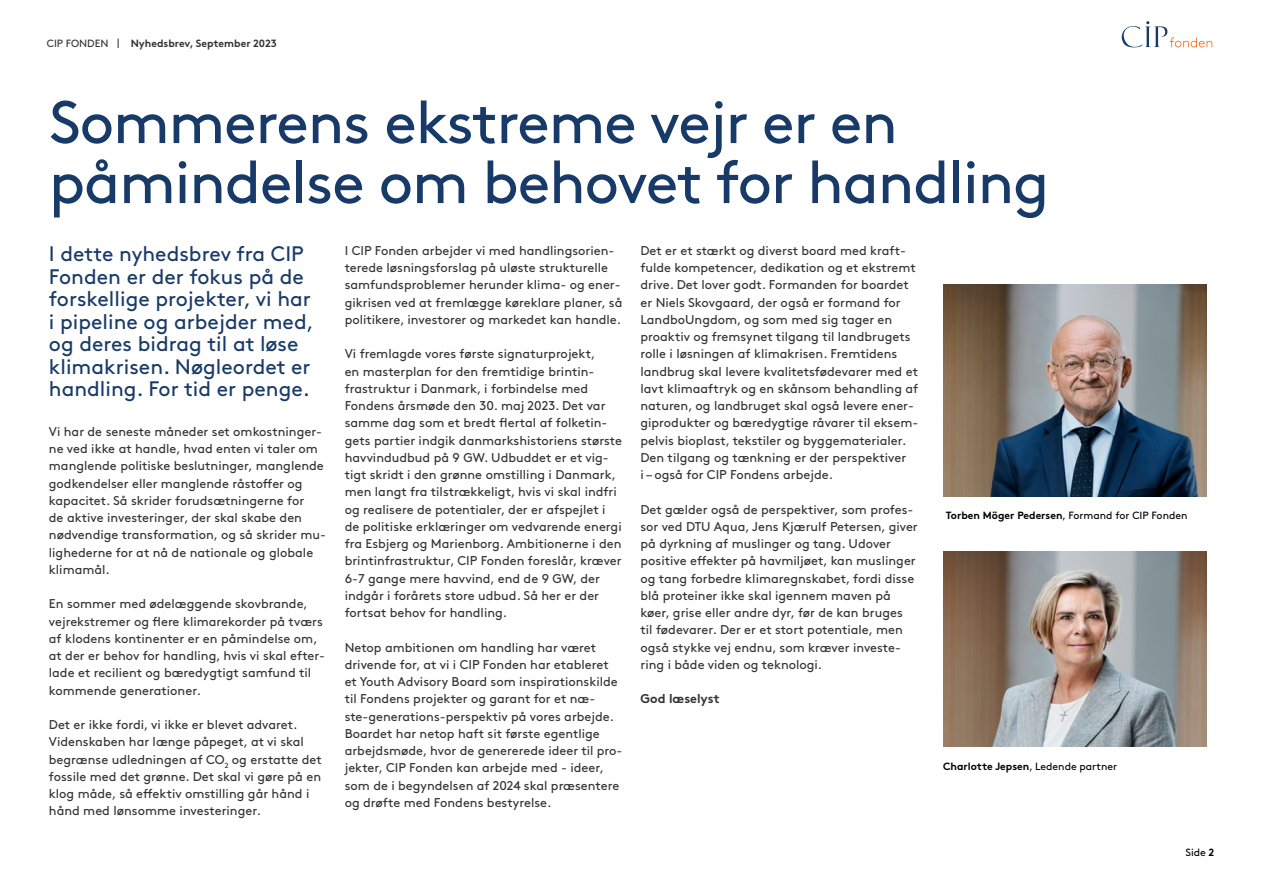
<style>
.page{position:relative;width:1263px;height:893px;background:#fff}
.page>*{position:absolute;margin:0;border:0;box-sizing:border-box;transform-origin:0 0}
.t1{font:60px/60px "Brown";letter-spacing:-.02em;color:#183a68}
.t2{font:21px/22.5px "Brown";color:#183a68}
.t3{font:12.75px/17.2px "Brown";color:#333}
.t4{font:700 12.75px "Brown";color:#333}
.t5{font:10.5px "Brown";color:#000}
.t6{font:700 10.5px "Brown";color:#333}
.t7{font:700 10.5px "Brown";color:#000}
.s1{font-weight:400}
.s2{font-weight:700}
</style>
<div class="page">
<img style="left:944px;top:285px;width:262px;height:211px">
<img style="left:944px;top:551px;width:262px;height:195px">
<svg style="left:1122px;top:21px;width:90px;height:26px"></svg>
<p class="t6" style="left:47px;top:35px;width:232px"><span class="s1">CIP FONDEN |</span> Nyhedsbrev, September 2023</p>
<h1 class="t1" style="left:49px;top:87px;width:1002px">Sommerens ekstreme vejr er en påmindelse om behovet for handling</h1>
<p class="t3" style="left:345px;top:241px;width:279px">I CIP Fonden arbejder vi med handlingsorien&shy;terede løsningsforslag på uløste strukturelle samfundsproblemer herunder klima- og ener&shy;gikrisen ved at fremlægge køreklare planer, så politikere, investorer og markedet kan handle.</p>
<p class="t3" style="left:345px;top:344px;width:279px">Vi fremlagde vores første signaturprojekt,<br>en masterplan for den fremtidige brintin&shy;frastruktur i Danmark, i forbindelse med Fondens årsmøde den 30. maj 2023. Det var samme dag som et bredt flertal af folketin&shy;gets partier indgik danmarkshistoriens største havvindudbud på 9 GW. Udbuddet er et vig&shy;tigt skridt i den grønne omstilling i Danmark, men langt fra tilstrækkeligt, hvis vi skal indfri og realisere de potentialer, der er afspejlet i de politiske erklæringer om vedvarende energi fra Esbjerg og Marienborg. Ambitionerne i den brintinfrastruktur, CIP Fonden foreslår, kræver 6-7 gange mere havvind, end de 9 GW, der indgår i forårets store udbud. Så her er der fortsat behov for handling.</p>
<p class="t3" style="left:345px;top:638px;width:279px">Netop ambitionen om handling har været drivende for, at vi i CIP Fonden har etableret et Youth Advisory Board som inspirationskilde til Fondens projekter og garant for et næ&shy;ste-generations-perspektiv på vores arbejde.<br>Boardet har netop haft sit første egentlige arbejdsmøde, hvor de genererede ideer til pro&shy;jekter, CIP Fonden kan arbejde med - ideer, som de i begyndelsen af 2024 skal præsentere og drøfte med Fondens bestyrelse.</p>
<p class="t3" style="left:640px;top:241px;width:279px">Det er et stærkt og diverst board med kraft&shy;fulde kompetencer, dedikation og et ekstremt drive. Det lover godt. Formanden for boardet er Niels Skovgaard, der også er formand for LandboUngdom, og som med sig tager en proaktiv og fremsynet tilgang til landbrugets rolle i løsningen af klimakrisen. Fremtidens landbrug skal levere kvalitetsfødevarer med et lavt klimaaftryk og en skånsom behandling af naturen, og landbruget skal også levere ener&shy;giprodukter og bæredygtige råvarer til eksem&shy;pelvis bioplast, tekstiler og byggematerialer.<br>Den tilgang og tænkning er der perspektiver<br>i – også for CIP Fondens arbejde.</p>
<p class="t3" style="left:640px;top:500px;width:279px">Det gælder også de perspektiver, som profes&shy;sor ved DTU Aqua, Jens Kjærulf Petersen, giver på dyrkning af muslinger og tang. Udover positive effekter på havmiljøet, kan muslinger og tang forbedre klimaregnskabet, fordi disse blå proteiner ikke skal igennem maven på køer, grise eller andre dyr, før de kan bruges til fødevarer. Der er et stort potentiale, men også stykke vej endnu, som kræver investe&shy;ring i både viden og teknologi.</p>
<p class="t4" style="left:640px;top:689px;width:81px">God læselyst</p>
<h2 class="t2" style="left:49px;top:241px;width:266px">I dette nyhedsbrev fra CIP<br>Fonden er der fokus på de forskellige projekter, vi har i pipeline og arbejder med, og deres bidrag til at løse klimakrisen. Nøgleordet er handling. For tid er penge.</h2>
<p class="t3" style="left:49px;top:422px;width:279px">Vi har de seneste måneder set omkostninger&shy;ne ved ikke at handle, hvad enten vi taler om manglende politiske beslutninger, manglende godkendelser eller manglende råstoffer og kapacitet. Så skrider forudsætningerne for<br>de aktive investeringer, der skal skabe den nødvendige transformation, og så skrider mu&shy;lighederne for at nå de nationale og globale klimamål.</p>
<p class="t3" style="left:49px;top:594px;width:278px">En sommer med ødelæggende skovbrande, vejrekstremer og flere klimarekorder på tværs af klodens kontinenter er en påmindelse om, at der er behov for handling, hvis vi skal efter&shy;lade et recilient og bæredygtigt samfund til kommende generationer.</p>
<p class="t3" style="left:49px;top:715px;width:275px">Det er ikke fordi, vi ikke er blevet advaret.<br>Videnskaben har længe påpeget, at vi skal begrænse udledningen af CO<sub>2</sub> og erstatte det fossile med det grønne. Det skal vi gøre på en klog måde, så effektiv omstilling går hånd i hånd med lønsomme investeringer.</p>
<p class="t5" style="left:946px;top:507px;width:243px"><span class="s2">Torben Möger Pedersen</span>, Formand for CIP Fonden</p>
<p class="t7" style="left:943px;top:758px;width:176px">Charlotte Jepsen<span class="s1">, Ledende partner</span></p>
<p class="t5" style="left:1185px;top:844px;width:30px">Side <span class="s2">2</span></p>
</div>
